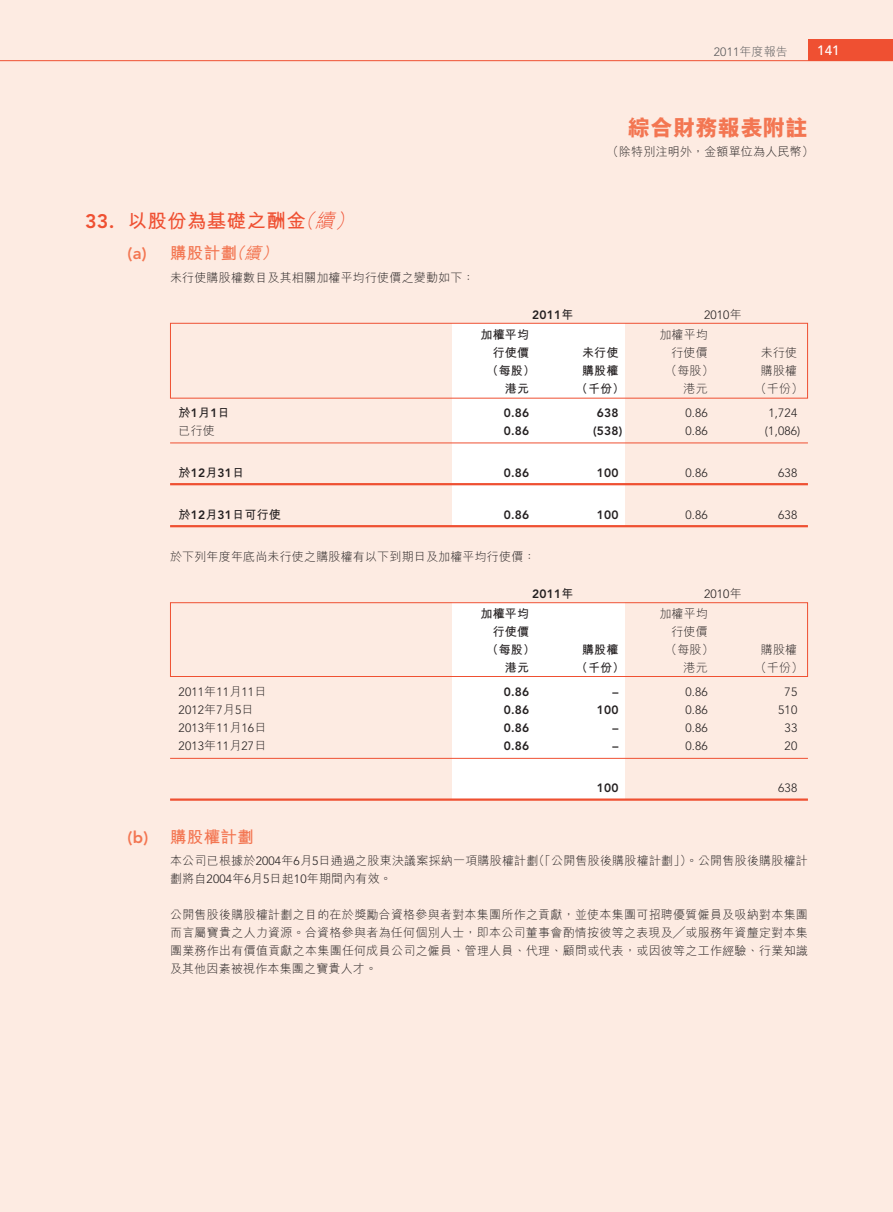
<style>
.page{position:relative;width:893px;height:1212px;background:#fdebe2}
.page>*{position:absolute;margin:0;border:0;box-sizing:border-box;transform-origin:0 0}
.t1{font:800 22.5px "M Hei HK";color:#f37652}
.t2{font:700 19.5px "M Hei HK";letter-spacing:.02em;color:#ef5032}
.t3{font:700 16.5px "M Hei HK";letter-spacing:.02em;color:#f37652}
.t4{font:500 13.5px "Avenir LT Std";color:#fff}
.t5{font:300 12px/18px "M Hei HK";letter-spacing:.015em;color:#231f20}
.t6{font:300 12px "Avenir LT Std";letter-spacing:.015em;color:#231f20}
.t7{font:800 12px "Avenir LT Std";letter-spacing:.02em;color:#231f20}
.t8{font:700 12px "M Hei HK";letter-spacing:.02em;color:#231f20}
.t9{font:300 12px "Avenir LT Std";color:#57585a}
.s1{font-family:"M Hei HK"}
.s2{font-family:"Avenir LT Std";font-weight:800}
.s3{font-weight:300;font-style:italic}
.s4{font-weight:500;font-style:italic}
.s5{font-family:"M Hei HK";font-weight:700}
.s6{font-family:"Avenir LT Std"}
</style>
<div class="page">
<div style="left:808px;top:39px;width:85px;height:22px;background:#ef5032"></div>
<hr style="left:0;top:60px;width:893px;height:1px;background:#ef5032">
<div style="left:452px;top:323px;width:173px;height:203px;background:#fff"></div>
<div style="left:170px;top:323px;width:638px;height:75px;border:1px solid #ef5032"></div>
<hr style="left:170px;top:442px;width:638px;height:1px;background:#ef5032">
<hr style="left:170px;top:483px;width:638px;height:2px;background:#ef5032">
<hr style="left:170px;top:525px;width:638px;height:2px;background:#ef5032">
<div style="left:452px;top:602px;width:173px;height:198px;background:#fff"></div>
<div style="left:170px;top:602px;width:638px;height:75px;border:1px solid #ef5032"></div>
<hr style="left:170px;top:758px;width:638px;height:1px;background:#ef5032">
<hr style="left:170px;top:798px;width:638px;height:3px;background:#ef5032">
<p class="t9" style="left:714px;top:44px;width:75px">2011<span class="s1">年度報告</span></p>
<p class="t4" style="left:817px;top:42px;width:24px">141</p>
<p class="t1" style="left:628px;top:113px;width:181px">綜合財務報表附註</p>
<p class="t5" style="left:607px;top:142px;width:208px">（除特別注明外，金額單位為人民幣）</p>
<p class="t2" style="left:85px;top:207px;width:277px"><span class="s2">33.</span> 以股份為基礎之酬金<span class="s3">（續）</span></p>
<p class="t3" style="left:128px;top:241px;width:157px"><span class="s2">(a)</span> 購股計劃<span class="s4">（續）</span></p>
<p class="t5" style="left:170px;top:268px;width:306px">未行使購股權數目及其相關加權平均行使價之變動如下：</p>
<p class="t7" style="left:532px;top:308px;width:43px">2011<span class="s5">年</span></p>
<p class="t6" style="left:704px;top:308px;width:39px">2010<span class="s1">年</span></p>
<p class="t8" style="left:481px;top:325px;width:50px">加權平均</p>
<p class="t5" style="left:659px;top:325px;width:50px">加權平均</p>
<p class="t8" style="left:493px;top:343px;width:38px">行使價</p>
<p class="t8" style="left:582px;top:343px;width:38px">未行使</p>
<p class="t5" style="left:671px;top:343px;width:38px">行使價</p>
<p class="t5" style="left:761px;top:343px;width:38px">未行使</p>
<p class="t8" style="left:487px;top:361px;width:50px">（每股）</p>
<p class="t8" style="left:582px;top:361px;width:38px">購股權</p>
<p class="t5" style="left:665px;top:361px;width:50px">（每股）</p>
<p class="t5" style="left:761px;top:361px;width:38px">購股權</p>
<p class="t8" style="left:505px;top:379px;width:26px">港元</p>
<p class="t8" style="left:576px;top:379px;width:50px">（千份）</p>
<p class="t5" style="left:684px;top:379px;width:26px">港元</p>
<p class="t5" style="left:755px;top:379px;width:50px">（千份）</p>
<p class="t8" style="left:179px;top:404px;width:53px">於<span class="s2">1</span>月<span class="s2">1</span>日</p>
<p class="t7" style="left:504px;top:406px;width:27px">0.86</p>
<p class="t7" style="left:597px;top:406px;width:23px">638</p>
<p class="t6" style="left:685px;top:406px;width:24px">0.86</p>
<p class="t6" style="left:768px;top:406px;width:30px">1,724</p>
<p class="t5" style="left:179px;top:421px;width:38px">已行使</p>
<p class="t7" style="left:504px;top:424px;width:27px">0.86</p>
<p class="t7" style="left:593px;top:424px;width:31px">(538)</p>
<p class="t6" style="left:685px;top:424px;width:24px">0.86</p>
<p class="t6" style="left:765px;top:424px;width:37px">(1,086)</p>
<p class="t7" style="left:179px;top:466px;width:67px"><span class="s5">於</span>12<span class="s5">月</span>31<span class="s5">日</span></p>
<p class="t7" style="left:504px;top:466px;width:27px">0.86</p>
<p class="t7" style="left:597px;top:466px;width:23px">100</p>
<p class="t6" style="left:685px;top:466px;width:24px">0.86</p>
<p class="t6" style="left:778px;top:466px;width:21px">638</p>
<p class="t8" style="left:179px;top:506px;width:104px">於<span class="s2">12</span>月<span class="s2">31</span>日可行使</p>
<p class="t7" style="left:504px;top:508px;width:27px">0.86</p>
<p class="t7" style="left:597px;top:508px;width:23px">100</p>
<p class="t6" style="left:685px;top:508px;width:24px">0.86</p>
<p class="t6" style="left:778px;top:508px;width:21px">638</p>
<p class="t5" style="left:170px;top:547px;width:367px">於下列年度年底尚未行使之購股權有以下到期日及加權平均行使價：</p>
<p class="t7" style="left:532px;top:587px;width:43px">2011<span class="s5">年</span></p>
<p class="t6" style="left:704px;top:587px;width:39px">2010<span class="s1">年</span></p>
<p class="t8" style="left:481px;top:605px;width:50px">加權平均</p>
<p class="t5" style="left:659px;top:604px;width:50px">加權平均</p>
<p class="t8" style="left:493px;top:623px;width:38px">行使價</p>
<p class="t5" style="left:671px;top:622px;width:38px">行使價</p>
<p class="t8" style="left:487px;top:641px;width:50px">（每股）</p>
<p class="t8" style="left:582px;top:641px;width:38px">購股權</p>
<p class="t5" style="left:665px;top:640px;width:50px">（每股）</p>
<p class="t5" style="left:761px;top:640px;width:38px">購股權</p>
<p class="t8" style="left:505px;top:659px;width:26px">港元</p>
<p class="t8" style="left:576px;top:659px;width:50px">（千份）</p>
<p class="t5" style="left:684px;top:658px;width:26px">港元</p>
<p class="t5" style="left:755px;top:658px;width:50px">（千份）</p>
<p class="t6" style="left:179px;top:685px;width:89px">2011<span class="s1">年</span>11<span class="s1">月</span>11<span class="s1">日</span></p>
<p class="t7" style="left:504px;top:685px;width:27px">0.86</p>
<p class="t7" style="left:612px;top:685px;width:7px">–</p>
<p class="t6" style="left:685px;top:685px;width:24px">0.86</p>
<p class="t6" style="left:785px;top:685px;width:14px">75</p>
<p class="t6" style="left:179px;top:703px;width:76px">2012<span class="s1">年</span>7<span class="s1">月</span>5<span class="s1">日</span></p>
<p class="t7" style="left:504px;top:703px;width:27px">0.86</p>
<p class="t7" style="left:597px;top:703px;width:23px">100</p>
<p class="t6" style="left:685px;top:703px;width:24px">0.86</p>
<p class="t6" style="left:778px;top:703px;width:21px">510</p>
<p class="t6" style="left:179px;top:721px;width:89px">2013<span class="s1">年</span>11<span class="s1">月</span>16<span class="s1">日</span></p>
<p class="t7" style="left:504px;top:721px;width:27px">0.86</p>
<p class="t7" style="left:612px;top:721px;width:7px">–</p>
<p class="t6" style="left:685px;top:721px;width:24px">0.86</p>
<p class="t6" style="left:785px;top:721px;width:14px">33</p>
<p class="t6" style="left:179px;top:739px;width:89px">2013<span class="s1">年</span>11<span class="s1">月</span>27<span class="s1">日</span></p>
<p class="t7" style="left:504px;top:739px;width:27px">0.86</p>
<p class="t7" style="left:612px;top:739px;width:7px">–</p>
<p class="t6" style="left:685px;top:739px;width:24px">0.86</p>
<p class="t6" style="left:785px;top:739px;width:14px">20</p>
<p class="t7" style="left:597px;top:781px;width:23px">100</p>
<p class="t6" style="left:778px;top:781px;width:21px">638</p>
<p class="t3" style="left:128px;top:825px;width:128px"><span class="s2">(b)</span> 購股權計劃</p>
<p class="t5" style="left:170px;top:851px;width:639px">本公司已根據於<span class="s6">2004</span>年<span class="s6">6</span>月<span class="s6">5</span>日通過之股東決議案採納一項購股權計劃（「公開售股後購股權計劃」）。公開售股後購股權計劃將自<span class="s6">2004</span>年<span class="s6">6</span>月<span class="s6">5</span>日起<span class="s6">10</span>年期間內有效。</p>
<p class="t5" style="left:170px;top:905px;width:639px;text-align:justify">公開售股後購股權計劃之目的在於獎勵合資格參與者對本集團所作之貢獻，並使本集團可招聘優質僱員及吸納對本集團而言屬寶貴之人力資源。合資格參與者為任何個別人士，即本公司董事會酌情按彼等之表現及╱或服務年資釐定對本集團業務作出有價值貢獻之本集團任何成員公司之僱員、管理人員、代理、顧問或代表，或因彼等之工作經驗、行業知識及其他因素被視作本集團之寶貴人才。</p>
</div>
